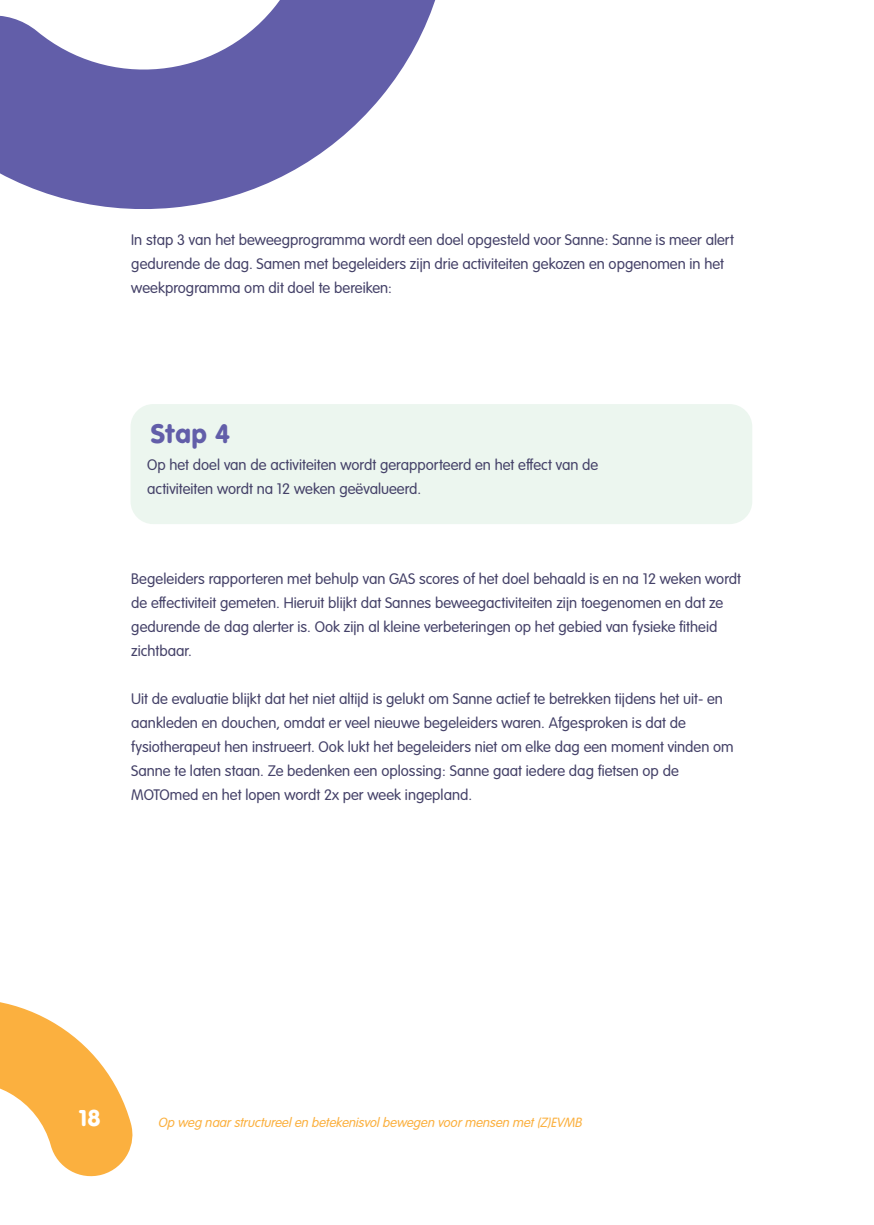
<style>
.page{position:relative;width:874px;height:1225px;background:#fff}
.page>*{position:absolute;margin:0;border:0;box-sizing:border-box;transform-origin:0 0}
.t1{font:28px "VAG Rundschrift D";color:#625ea9}
.t2{font:24px "VAG Rundschrift D";color:#fff}
.t3{font:300 16px/24px "VAG Rundschrift D";color:#444168}
.t4{font:italic 300 14px "VAG Rundschrift D";color:#fbb03f}
</style>
<div class="page">
<div style="left:130px;top:404px;width:622px;height:120px;background:#ecf6ef;border-radius:23px"></div>
<svg style="left:0;top:0;width:436px;height:209px;fill:#625ea9"></svg>
<svg style="left:0;top:1002px;width:133px;height:175px"></svg>
<p class="t3" style="left:131px;top:228px;width:604px">In stap 3 van het beweegprogramma wordt een doel opgesteld voor Sanne: Sanne is meer alert gedurende de dag. Samen met begeleiders zijn drie activiteiten gekozen en opgenomen in het weekprogramma om dit doel te bereiken:</p>
<h1 class="t1" style="left:150px;top:417px;width:81px">Stap 4</h1>
<p class="t3" style="left:147px;top:453px;width:452px">Op het doel van de activiteiten wordt gerapporteerd en het effect van de activiteiten wordt na 12 weken geëvalueerd.</p>
<p class="t3" style="left:131px;top:567px;width:611px">Begeleiders rapporteren met behulp van GAS scores of het doel behaald is en na 12 weken wordt de effectiviteit gemeten. Hieruit blijkt dat Sannes beweegactiviteiten zijn toegenomen en dat ze gedurende de dag alerter is. Ook zijn al kleine verbeteringen op het gebied van fysieke fitheid zichtbaar.</p>
<p class="t3" style="left:131px;top:687px;width:603px">Uit de evaluatie blijkt dat het niet altijd is gelukt om Sanne actief te betrekken tijdens het uit- en aankleden en douchen, omdat er veel nieuwe begeleiders waren. Afgesproken is dat de fysiotherapeut hen instrueert. Ook lukt het begeleiders niet om elke dag een moment vinden om Sanne te laten staan. Ze bedenken een oplossing: Sanne gaat iedere dag fietsen op de MOTOmed en het lopen wordt 2x per week ingepland.</p>
<h2 class="t2" style="left:79px;top:1103px;width:23px">18</h2>
<p class="t4" style="left:159px;top:1112px;width:425px">Op weg naar structureel en betekenisvol bewegen voor mensen met (Z)EVMB</p>
</div>
